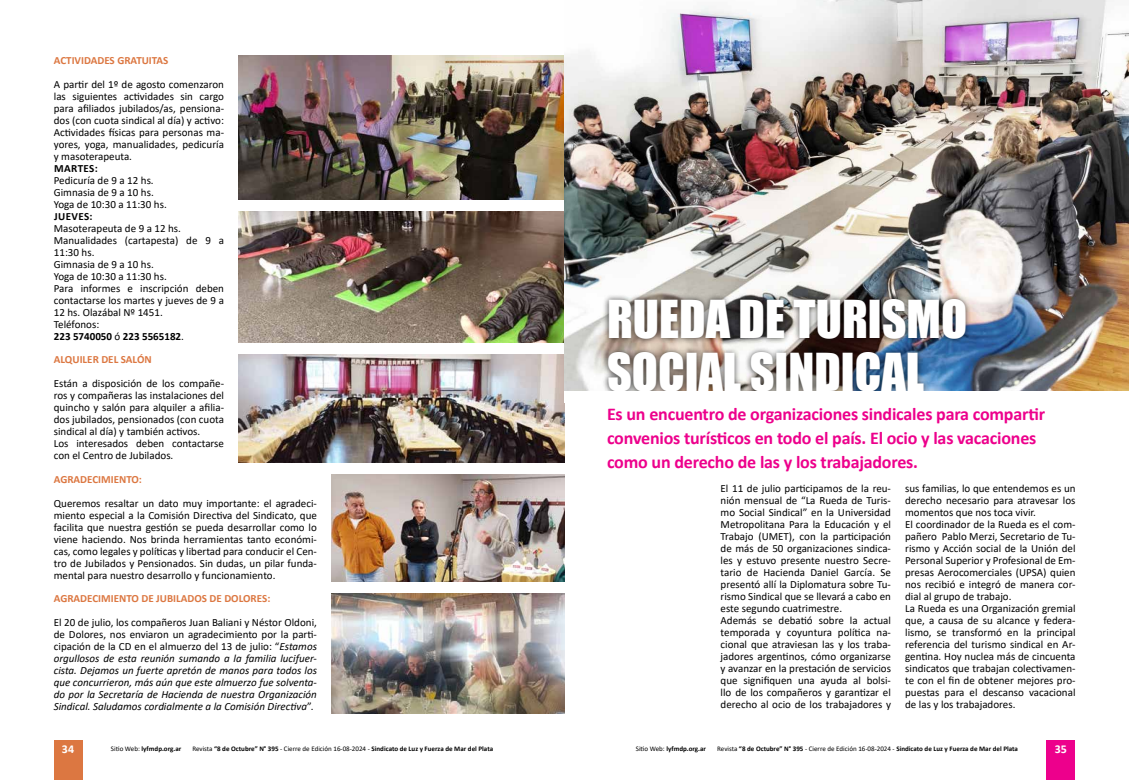
<style>
.page{position:relative;width:1129px;height:780px;background:#fff}
.page>*{position:absolute;margin:0;border:0;box-sizing:border-box;transform-origin:0 0}
.t1{font:48px/53px "Impact";color:#fff}
.t2{font:700 18px/24px "Calibri";letter-spacing:-.01em;color:#ed008c}
.t3{font:700 12px "Calibri";color:#fff}
.t4{font:11px/12px "Calibri";color:#000}
.t5{font:italic 11px/12px "Calibri";color:#000;text-align:justify}
.t6{font:700 11px "Calibri";color:#dc7741}
.t7{font:700 11px "Calibri";letter-spacing:.04em;color:#000}
.t8{font:700 7px "Calibri";color:#000}
.s1{font-weight:700}
.s2{font-style:normal}
.s3{font-weight:400}
</style>
<div class="page">
<div style="left:1046px;top:740px;width:28px;height:40px;background:#ed008c"></div>
<div style="left:54px;top:740px;width:28px;height:40px;background:#dc7741"></div>
<img style="left:238px;top:56px;width:326px;height:143px">
<img style="left:238px;top:211px;width:326px;height:132px">
<img style="left:238px;top:354px;width:326px;height:108px">
<img style="left:331px;top:474px;width:233px;height:108px">
<img style="left:331px;top:593px;width:233px;height:120px">
<img style="left:564px;top:0;width:564px;height:390px">
<div style="left:601px;top:293px;width:370px;height:104px;background:#000;opacity:.75"></div>
<div style="left:564px;top:390px;width:564px;height:12px;background:#fff"></div>
<p class="t6" style="left:54px;top:53px;width:116px">ACTIVIDADES GRATUITAS</p>
<p class="t4" style="left:54px;top:78px;width:172px;text-align:justify">A partir del 1º de agosto comenzaron las siguientes actividades sin cargo para afiliados jubilados/as, pensiona&shy;dos (con cuota sindical al día) y activo:<br>Actividades físicas para personas ma&shy;yores, yoga, manualidades, pedicuría y masoterapeuta.</p>
<p class="t7" style="left:54px;top:161px;width:45px">MARTES:</p>
<p class="t4" style="left:54px;top:174px;width:114px">Pedicuría de 9 a 12 hs.<br>Gimnasia de 9 a 10 hs.<br>Yoga de 10:30 a 11:30 hs.</p>
<p class="t7" style="left:54px;top:209px;width:40px">JUEVES:</p>
<p class="t4" style="left:54px;top:222px;width:172px">Masoterapeuta de 9 a 12 hs.<br>Manualidades (cartapesta) de 9 a<br>11:30 hs.<br>Gimnasia de 9 a 10 hs.<br>Yoga de 10:30 a 11:30 hs.<br>Para informes e inscripción deben contactarse los martes y jueves de 9 a<br>12 hs. Olazábal Nº 1451.<br>Teléfonos:<br><span class="s1">223 5740050</span> ó <span class="s1">223 5565182</span>.</p>
<p class="t6" style="left:54px;top:351px;width:99px">ALQUILER DEL SALÓN</p>
<p class="t4" style="left:54px;top:377px;width:172px">Están a disposición de los compañe&shy;ros y compañeras las instalaciones del quincho y salón para alquiler a afilia&shy;dos jubilados, pensionados (con cuota sindical al día) y también activos.<br>Los interesados deben contactarse con el Centro de Jubilados.</p>
<p class="t6" style="left:54px;top:471px;width:90px">AGRADECIMIENTO:</p>
<p class="t4" style="left:54px;top:496px;width:264px;text-align:justify">Queremos resaltar un dato muy importante: el agradeci&shy;miento especial a la Comisión Directiva del Sindicato, que facilita que nuestra gestión se pueda desarrollar como lo viene haciendo. Nos brinda herramientas tanto económi&shy;cas, como legales y políticas y libertad para conducir el Cen&shy;tro de Jubilados y Pensionados. Sin dudas, un pilar funda&shy;mental para nuestro desarrollo y funcionamiento.</p>
<p class="t6" style="left:54px;top:590px;width:218px">AGRADECIMIENTO DE JUBILADOS DE DOLORES:</p>
<p class="t5" style="left:54px;top:616px;width:264px"><span class="s2">El 20 de julio, los compañeros Juan Baliani y Néstor Oldoni, de Dolores, nos enviaron un agradecimiento por la parti&shy;cipación de la CD en el almuerzo del 13 de julio: “</span>Estamos orgullosos de esta reunión sumando a la familia lucifuer&shy;cista. Dejamos un fuerte apretón de manos para todos los que concurrieron, más aún que este almuerzo fue solventa&shy;do por la Secretaría de Hacienda de nuestra Organización Sindical. Saludamos cordialmente a la Comisión Directiva<span class="s2">”.</span></p>
<h1 class="t1" style="left:607px;top:291px;width:361px">RUEDA DE TURISMO<br>SOCIAL SINDICAL</h1>
<h2 class="t2" style="left:607px;top:402px;width:439px">Es un encuentro de organizaciones sindicales para compartir convenios turísticos en todo el país. El ocio y las vacaciones como un derecho de las y los trabajadores.</h2>
<p class="t4" style="left:720px;top:482px;width:172px">El 11 de julio participamos de la reu&shy;nión mensual de “La Rueda de Turis&shy;mo Social Sindical” en la Universidad Metropolitana Para la Educación y el Trabajo (UMET), con la participación de más de 50 organizaciones sindica&shy;les y estuvo presente nuestro Secre&shy;tario de Hacienda Daniel García. Se presentó allí la Diplomatura sobre Tu&shy;rismo Sindical que se llevará a cabo en este segundo cuatrimestre.<br>Además se debatió sobre la actual temporada y coyuntura política na&shy;cional que atraviesan las y los traba&shy;jadores argentinos, cómo organizarse y avanzar en la prestación de servicios que signifiquen una ayuda al bolsi&shy;llo de los compañeros y garantizar el derecho al ocio de los trabajadores y</p>
<p class="t4" style="left:904px;top:482px;width:172px">sus familias, lo que entendemos es un derecho necesario para atravesar los momentos que nos toca vivir.<br>El coordinador de la Rueda es el com&shy;pañero Pablo Merzi, Secretario de Tu&shy;rismo y Acción social de la Unión del Personal Superior y Profesional de Em&shy;presas Aerocomerciales (UPSA) quien nos recibió e integró de manera cor&shy;dial al grupo de trabajo.<br>La Rueda es una Organización gremial que, a causa de su alcance y federa&shy;lismo, se transformó en la principal referencia del turismo sindical en Ar&shy;gentina. Hoy nuclea más de cincuenta sindicatos que trabajan colectivamen&shy;te con el fin de obtener mejores pro&shy;puestas para el descanso vacacional de las y los trabajadores.</p>
<p class="t3" style="left:62px;top:740px;width:14px">34</p>
<p class="t8" style="left:111px;top:743px;width:72px"><span class="s3">Sitio Web:</span> lyfmdp.org.ar</p>
<p class="t8" style="left:192px;top:743px;width:302px"><span class="s3">Revista</span> “8 de Octubre” N° 395 <span class="s3">- Cierre de Edición 16-08-2024 -</span> Sindicato de Luz y Fuerza de Mar del Plata</p>
<p class="t8" style="left:635px;top:743px;width:72px"><span class="s3">Sitio Web:</span> lyfmdp.org.ar</p>
<p class="t8" style="left:717px;top:743px;width:302px"><span class="s3">Revista</span> “8 de Octubre” N° 395 <span class="s3">- Cierre de Edición 16-08-2024 -</span> Sindicato de Luz y Fuerza de Mar del Plata</p>
<p class="t3" style="left:1054px;top:740px;width:14px">35</p>
</div>
